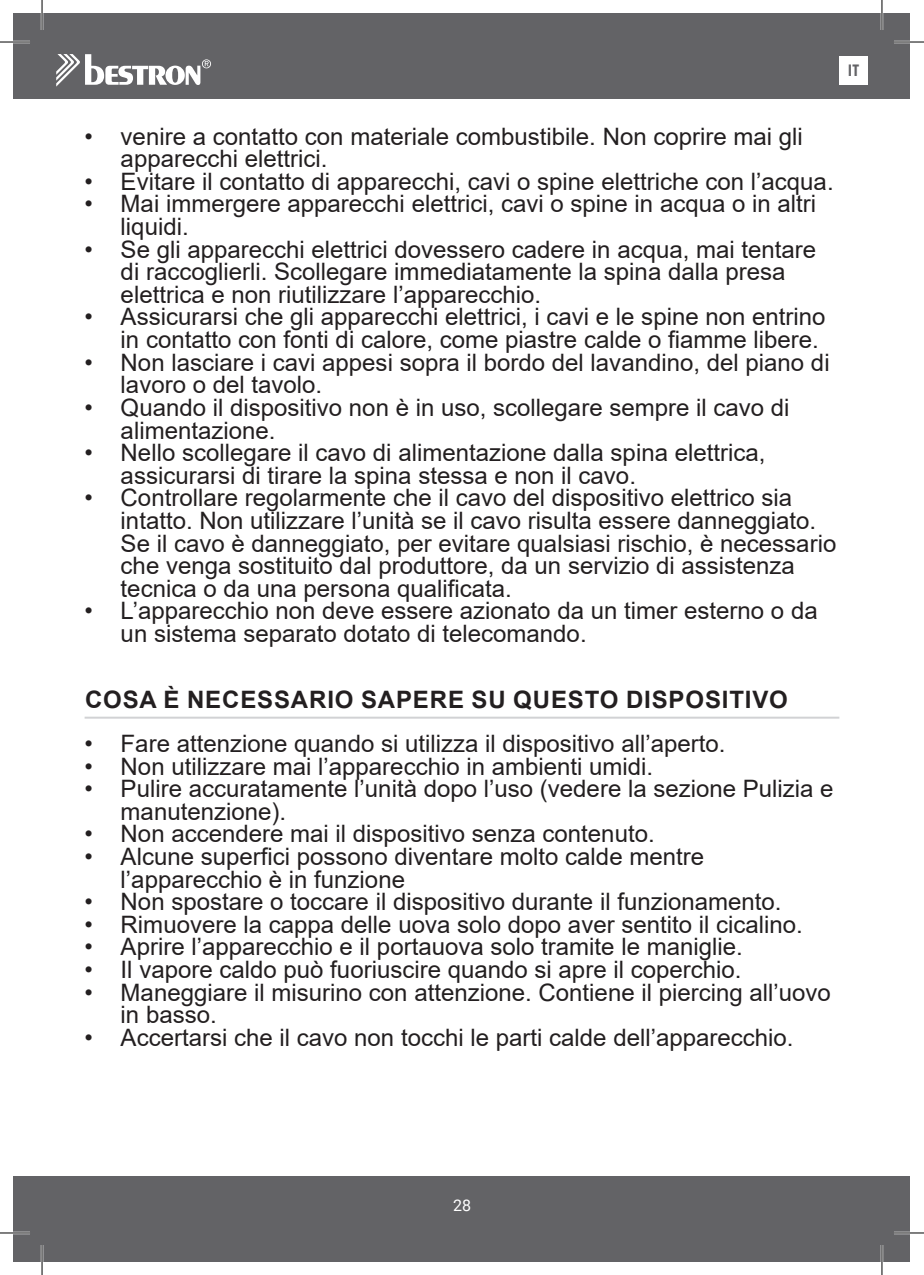
<style>
.page{position:relative;width:924px;height:1275px;background:#fff}
.page>*{position:absolute;margin:0;border:0;box-sizing:border-box;transform-origin:0 0}
.t1{font:24px/22.6px "Arial";color:#231f20}
.t2{font:700 24px "Arial";letter-spacing:.035em;color:#231f20}
.t3{font:16px "Roboto";color:#fff}
.t4{font:700 16px "Century Gothic";color:#636366}
</style>
<div class="page">
<div style="left:14px;top:14px;width:895px;height:85px;background:#636366"></div>
<div style="left:14px;top:1176px;width:895px;height:85px;background:#636366"></div>
<svg style="left:56px;top:54px;width:155px;height:33px"></svg>
<div style="left:839px;top:56px;width:28px;height:29px;background:#fff"></div>
<hr style="left:85px;top:716px;width:754px;height:2px;background:#d1d2d4">
<hr style="left:0;top:41px;width:30px;height:2px;background:#fff">
<hr style="left:893px;top:41px;width:30px;height:2px;background:#fff">
<hr style="left:0;top:1231px;width:30px;height:3px;background:#fff">
<hr style="left:893px;top:1231px;width:30px;height:3px;background:#fff">
<hr style="left:41px;top:0;width:2px;height:30px;background:#fff">
<hr style="left:41px;top:1245px;width:2px;height:30px;background:#fff">
<hr style="left:880px;top:0;width:2px;height:30px;background:#fff">
<hr style="left:880px;top:1245px;width:2px;height:30px;background:#fff">
<hr style="left:0;top:42px;width:30px;height:1px;background:#000">
<hr style="left:893px;top:42px;width:30px;height:1px;background:#000">
<hr style="left:0;top:1232px;width:30px;height:1px;background:#000">
<hr style="left:893px;top:1232px;width:30px;height:1px;background:#000">
<hr style="left:42px;top:0;width:1px;height:30px;background:#000">
<hr style="left:42px;top:1245px;width:1px;height:30px;background:#000">
<hr style="left:881px;top:0;width:1px;height:30px;background:#000">
<hr style="left:881px;top:1245px;width:1px;height:30px;background:#000">
<p class="t4" style="left:847px;top:58px;width:13px">IT</p>
<p class="t1" style="left:121px;top:125px;width:683px;text-indent:-36px">• venire a contatto con materiale combustibile. Non coprire mai gli apparecchi elettrici.</p>
<p class="t1" style="left:85px;top:170px;width:750px">• Evitare il contatto di apparecchi, cavi o spine elettriche con l’acqua.</p>
<p class="t1" style="left:121px;top:192px;width:696px;text-indent:-36px">• Mai immergere apparecchi elettrici, cavi o spine in acqua o in altri liquidi.</p>
<p class="t1" style="left:121px;top:238px;width:696px;text-indent:-36px">• Se gli apparecchi elettrici dovessero cadere in acqua, mai tentare di raccoglierli. Scollegare immediatamente la spina dalla presa elettrica e non riutilizzare l’apparecchio.</p>
<p class="t1" style="left:85px;top:305px;width:742px;text-align:right">• Assicurarsi che gli apparecchi elettrici, i cavi e le spine non entrino in contatto con fonti di calore, come piastre calde o fiamme libere.</p>
<p class="t1" style="left:121px;top:351px;width:710px;text-indent:-36px">• Non lasciare i cavi appesi sopra il bordo del lavandino, del piano di lavoro o del tavolo.</p>
<p class="t1" style="left:121px;top:396px;width:670px;text-indent:-36px">• Quando il dispositivo non è in uso, scollegare sempre il cavo di alimentazione.</p>
<p class="t1" style="left:121px;top:441px;width:646px;text-indent:-36px">• Nello scollegare il cavo di alimentazione dalla spina elettrica, assicurarsi di tirare la spina stessa e non il cavo.</p>
<p class="t1" style="left:121px;top:486px;width:716px;text-indent:-36px">• Controllare regolarmente che il cavo del dispositivo elettrico sia intatto. Non utilizzare l’unità se il cavo risulta essere danneggiato.<br>Se il cavo è danneggiato, per evitare qualsiasi rischio, è necessario che venga sostituito dal produttore, da un servizio di assistenza tecnica o da una persona qualificata.</p>
<p class="t1" style="left:121px;top:599px;width:698px;text-indent:-36px">• L’apparecchio non deve essere azionato da un timer esterno o da un sistema separato dotato di telecomando.</p>
<p class="t2" style="left:85px;top:683px;width:704px">COSA È NECESSARIO SAPERE SU QUESTO DISPOSITIVO</p>
<p class="t1" style="left:85px;top:732px;width:642px">• Fare attenzione quando si utilizza il dispositivo all’aperto.</p>
<p class="t1" style="left:85px;top:754px;width:570px">• Non utilizzare mai l’apparecchio in ambienti umidi.</p>
<p class="t1" style="left:121px;top:777px;width:714px;text-indent:-36px">• Pulire accuratamente l’unità dopo l’uso (vedere la sezione Pulizia e manutenzione).</p>
<p class="t1" style="left:85px;top:822px;width:571px">• Non accendere mai il dispositivo senza contenuto.</p>
<p class="t1" style="left:121px;top:845px;width:584px;text-indent:-36px">• Alcune superfici possono diventare molto calde mentre l’apparecchio è in funzione</p>
<p class="t1" style="left:85px;top:890px;width:698px">• Non spostare o toccare il dispositivo durante il funzionamento.</p>
<p class="t1" style="left:85px;top:913px;width:719px">• Rimuovere la cappa delle uova solo dopo aver sentito il cicalino.</p>
<p class="t1" style="left:85px;top:935px;width:659px">• Aprire l’apparecchio e il portauova solo tramite le maniglie.</p>
<p class="t1" style="left:85px;top:958px;width:658px">• Il vapore caldo può fuoriuscire quando si apre il coperchio.</p>
<p class="t1" style="left:121px;top:980px;width:711px;text-indent:-36px">• Maneggiare il misurino con attenzione. Contiene il piercing all’uovo in basso.</p>
<p class="t1" style="left:85px;top:1026px;width:710px">• Accertarsi che il cavo non tocchi le parti calde dell’apparecchio.</p>
<p class="t3" style="left:453px;top:1193px;width:19px">28</p>
</div>
